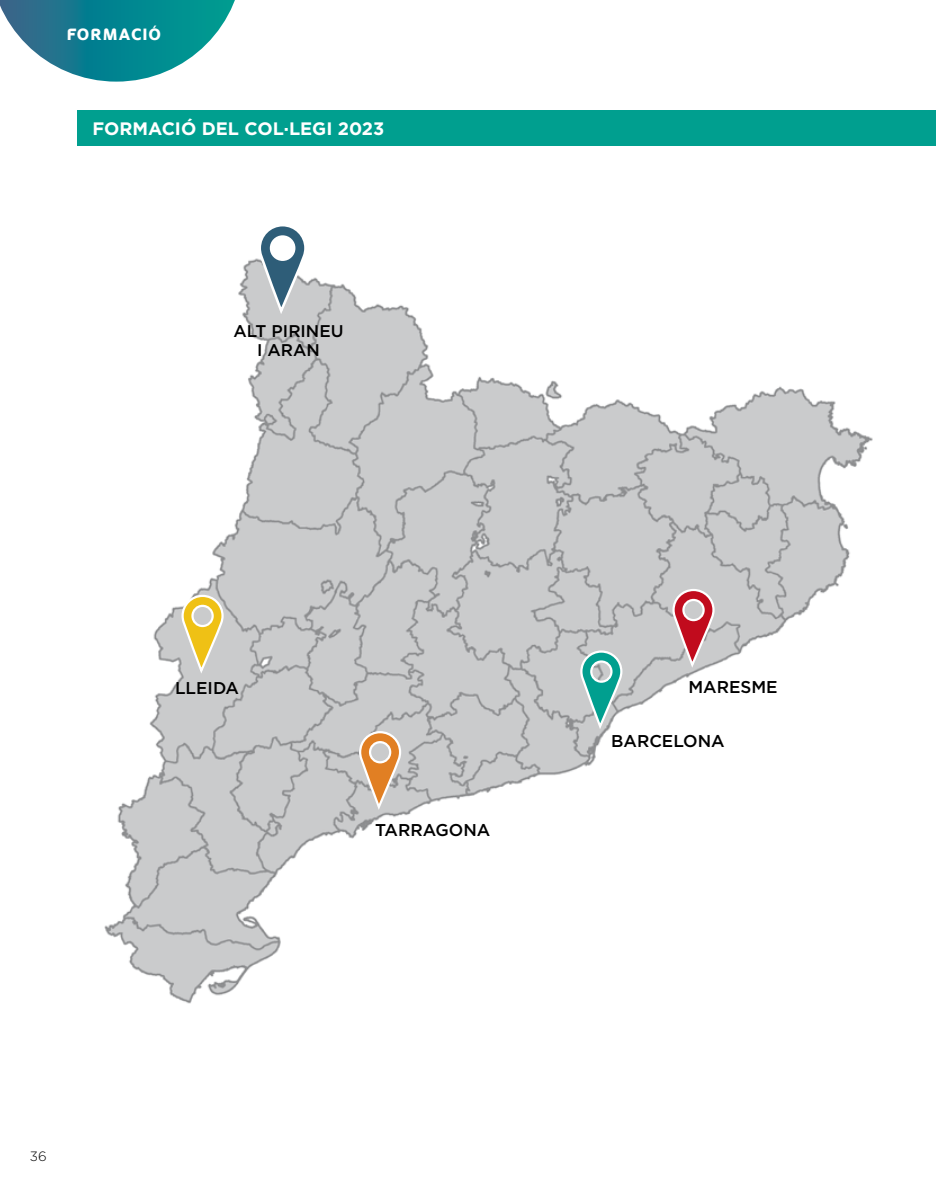
<style>
.page{position:relative;width:936px;height:1191px;background:#fff}
.page>*{position:absolute;margin:0;border:0;box-sizing:border-box;transform-origin:0 0}
.t1{font:700 18px "Gotham";color:#fff}
.t2{font:500 17.1px "Gotham";color:#000}
.t3{font:500 16.95px/18.6px "Gotham";color:#000;text-align:center}
.t4{font:900 16.2px "Oblik W01";letter-spacing:.05em;color:#fff}
.t5{font:300 13.5px "Gotham";color:#000}
</style>
<div class="page">
<svg style="left:0;top:0;width:235px;height:82px"></svg>
<div style="left:78px;top:111px;width:857px;height:35px;background:#009f8f"></div>
<img style="left:104px;top:258px;width:769px;height:746px">
<svg style="left:671px;top:588px;width:44px;height:79px;background:#cd8e94"></svg>
<svg style="left:180px;top:593px;width:45px;height:80px;background:#dfd096"></svg>
<svg style="left:358px;top:730px;width:44px;height:79px;background:#d8b696"></svg>
<svg style="left:579px;top:649px;width:44px;height:79px"></svg>
<svg style="left:257px;top:226px;width:51px;height:87px"></svg>
<p class="t4" style="left:66px;top:25px;width:96px">FORMACIÓ</p>
<p class="t1" style="left:92px;top:116px;width:293px">FORMACIÓ DEL COL·LEGI 2023</p>
<p class="t3" style="left:233px;top:321px;width:112px">ALT PIRINEU<br>I ARAN</p>
<p class="t5" style="left:30px;top:1148px;width:18px">36</p>
<p class="t2" style="left:175px;top:676px;width:65px">LLEIDA</p>
<p class="t2" style="left:688px;top:676px;width:91px">MARESME</p>
<p class="t2" style="left:375px;top:819px;width:117px">TARRAGONA</p>
<p class="t2" style="left:611px;top:729px;width:115px">BARCELONA</p>
</div>
